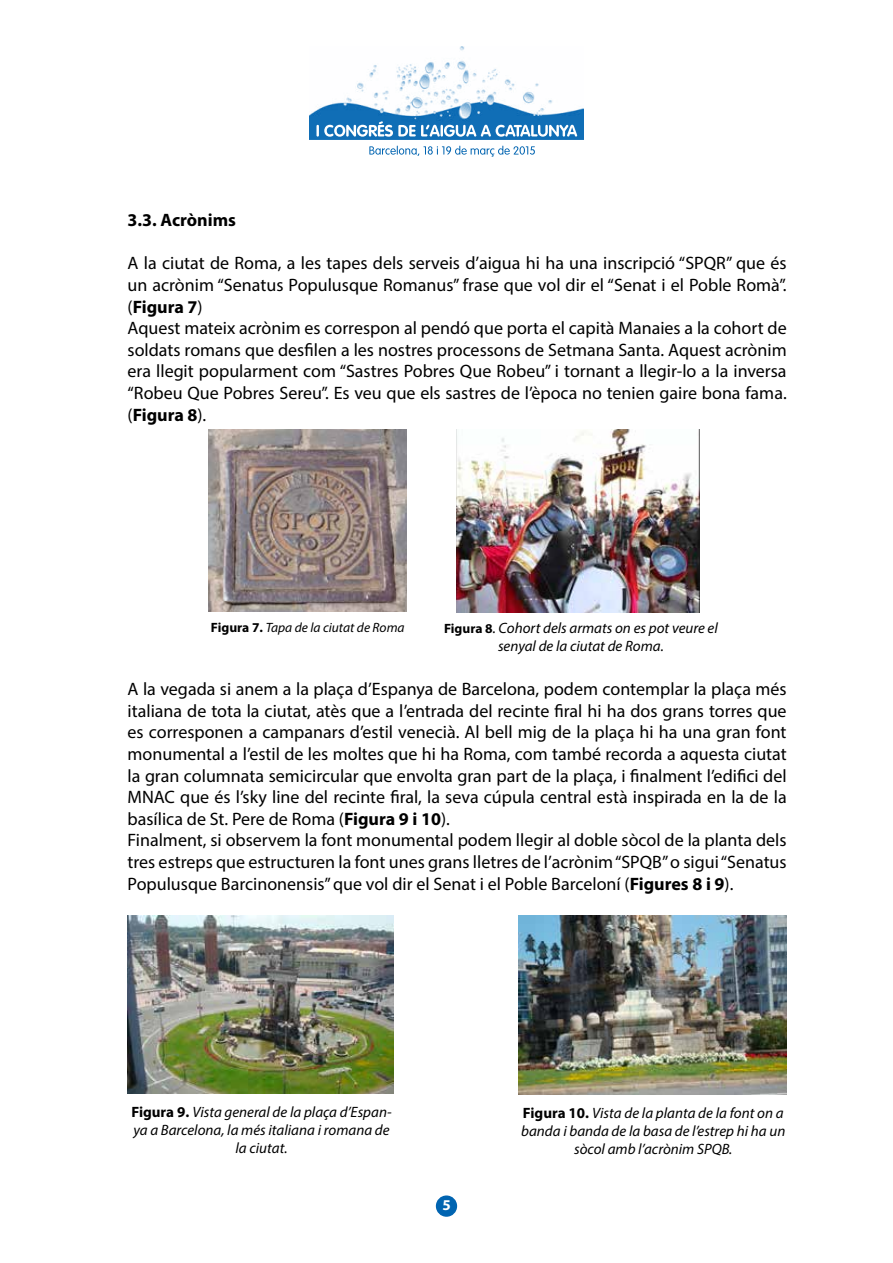
<style>
.page{position:relative;width:893px;height:1263px;background:#fff}
.page>*{position:absolute;margin:0;border:0;box-sizing:border-box;transform-origin:0 0}
.t1{font:18px/21.6px "Myriad Pro";color:#000}
.t2{font:700 18px "Myriad Pro";color:#000}
.t3{font:italic 15px/18px "Myriad Pro";color:#000;text-align:center}
.t4{font:700 15px "Myriad Pro";color:#fff}
.t5{font:italic 13.5px "Myriad Pro";color:#000}
.s1{font-weight:700}
.s2{font-weight:700;font-style:normal}
.s3{font-weight:700;font-style:normal;font-size:13.5px}
</style>
<div class="page">
<div style="left:437px;top:1196px;width:19px;height:20px;background:#0064b1;border-radius:50%"></div>
<div style="left:436px;top:1195px;width:21px;height:22px;border:2px solid #0064b1;border-radius:50%"></div>
<svg style="left:369px;top:146px;width:166px;height:11px"></svg>
<img style="left:309px;top:47px;width:274px;height:92px">
<svg style="left:316px;top:121px;width:261px;height:16px"></svg>
<img style="left:208px;top:429px;width:198px;height:182px">
<img style="left:457px;top:429px;width:243px;height:183px">
<img style="left:128px;top:916px;width:266px;height:177px">
<img style="left:518px;top:915px;width:269px;height:179px">
<p class="t2" style="left:128px;top:208px;width:110px">3.3. Acrònims</p>
<p class="t1" style="left:128px;top:252px;width:661px">A la ciutat de Roma, a les tapes dels serveis d’aigua hi ha una inscripció “SPQR” que és un acrònim “Senatus Populusque Romanus” frase que vol dir el “Senat i el Poble Romà”. (<span class="s1">Figura 7</span>)<br>Aquest mateix acrònim es correspon al pendó que porta el capità Manaies a la cohort de soldats romans que desfilen a les nostres processons de Setmana Santa. Aquest acrònim era llegit popularment com “Sastres Pobres Que Robeu” i tornant a llegir-lo a la inversa “Robeu Que Pobres Sereu”. Es veu que els sastres de l’època no tenien gaire bona fama. (<span class="s1">Figura 8</span>).</p>
<p class="t5" style="left:211px;top:619px;width:195px"><span class="s2">Figura 7.</span> Tapa de la ciutat de Roma</p>
<p class="t3" style="left:444px;top:618px;width:275px"><span class="s3">Figura 8</span>. Cohort dels armats on es pot veure el senyal de la ciutat de Roma.</p>
<p class="t1" style="left:128px;top:678px;width:661px">A la vegada si anem a la plaça d’Espanya de Barcelona, podem contemplar la plaça més italiana de tota la ciutat, atès que a l’entrada del recinte firal hi ha dos grans torres que es corresponen a campanars d’estil venecià. Al bell mig de la plaça hi ha una gran font monumental a l’estil de les moltes que hi ha Roma, com també recorda a aquesta ciutat la gran columnata semicircular que envolta gran part de la plaça, i finalment l’edifici del MNAC que és l’sky line del recinte firal, la seva cúpula central està inspirada en la de la basílica de St. Pere de Roma (<span class="s1">Figura 9 i 10</span>).<br>Finalment, si observem la font monumental podem llegir al doble sòcol de la planta dels tres estreps que estructuren la font unes grans lletres de l’acrònim “SPQB” o sigui “Senatus Populusque Barcinonensis” que vol dir el Senat i el Poble Barceloní (<span class="s1">Figures 8 i 9</span>).</p>
<p class="t3" style="left:131px;top:1102px;width:262px"><span class="s2">Figura 9.</span> Vista general de la plaça d’Espan&shy;ya a Barcelona, la més italiana i romana de la ciutat.</p>
<p class="t3" style="left:521px;top:1104px;width:266px"><span class="s2">Figura 10.</span> Vista de la planta de la font on a banda i banda de la basa de l’estrep hi ha un sòcol amb l’acrònim SPQB.</p>
<p class="t4" style="left:442px;top:1195px;width:10px">5</p>
</div>
